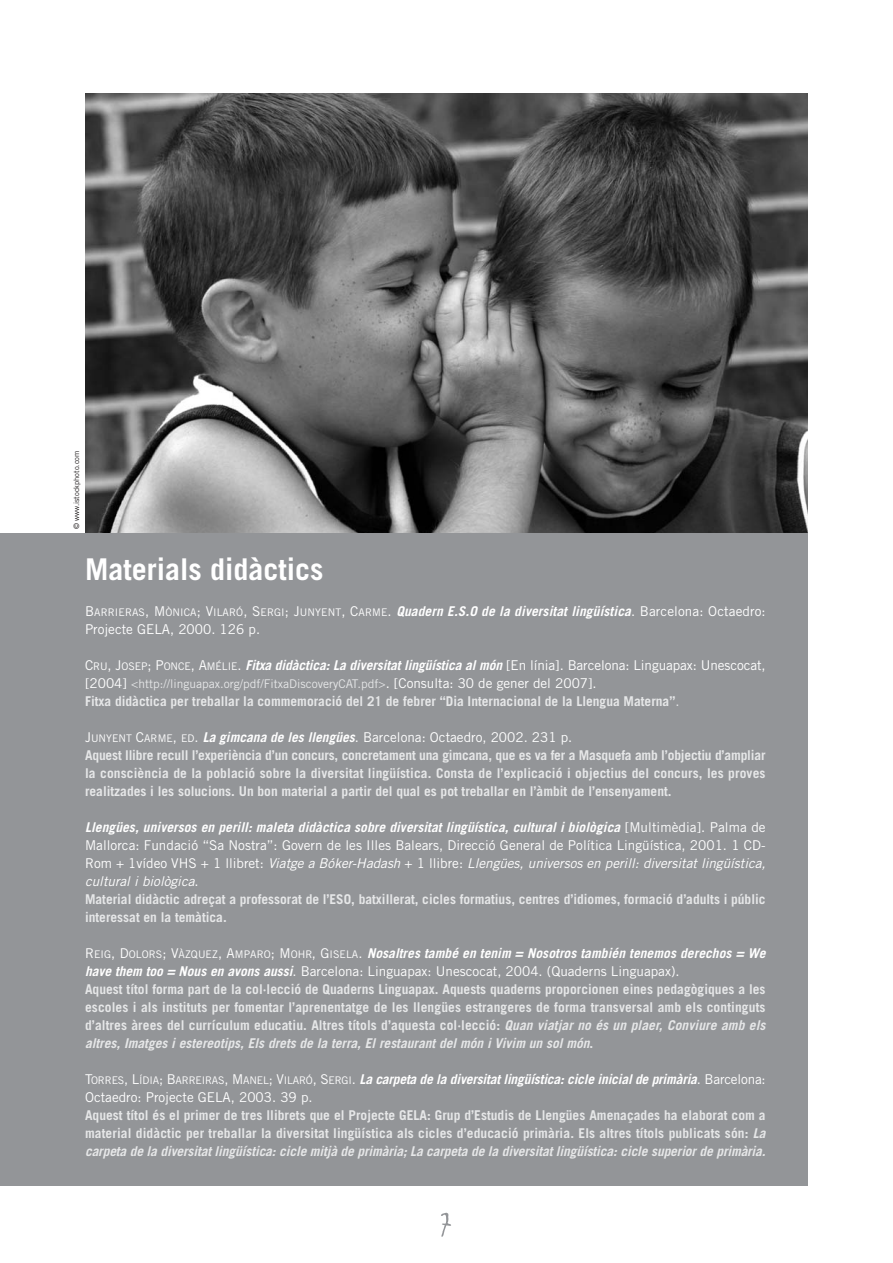
<style>
.page{position:relative;width:893px;height:1263px;background:#fff}
.page>*{position:absolute;margin:0;border:0;box-sizing:border-box;transform-origin:0 0}
.t1{font:57.3px "Rougfhouse";color:#939598}
.t2{font:700 30px "Trade Gothic";color:#fff}
.t3{font:700 13.5px/18px "Trade Gothic";letter-spacing:.005em;color:#e6e7e8}
.t4{font:13.5px/18px "Trade Gothic";color:#fff}
.t5{font:italic 700 13.5px/18px "Trade Gothic";color:#fff}
.t6{font:12px "Trade Gothic";color:#e6e7e8}
.t7{font:7.5px "Trade Gothic";color:#231f20}
.s1{font-size:10.5px}
.s2{font-weight:700;font-style:italic}
.s3{font-size:13.5px;color:#fff}
.s4{font-weight:400}
.s5{font-weight:400;color:#fff}
.s6{font-weight:400;font-size:10.5px;color:#fff}
.s7{font-style:italic;color:#fff}
.s8{font-style:italic}
.s9{font-weight:700;color:#e6e7e8}
.s10{font-weight:400;font-style:normal}
.s11{font-weight:400;font-style:normal;font-size:10.5px}
</style>
<div class="page">
<img style="left:85px;top:94px;width:723px;height:439px">
<div style="left:0;top:533px;width:808px;height:653px;background:#939598"></div>
<p class="t7" style="left:74px;top:529px;width:80px;rotate:-90deg">© www.istockphoto.com</p>
<h2 class="t2" style="left:85px;top:558px;width:240px">Materials didàctics</h2>
<p class="t4" style="left:85px;top:603px;width:682px">B<span class="s1">ARRIERAS</span>, M<span class="s1">ÒNICA</span>; V<span class="s1">ILARÓ</span>, S<span class="s1">ERGI</span>; J<span class="s1">UNYENT</span>, C<span class="s1">ARME</span>. <span class="s2">Quadern E.S.O de la diversitat lingüística</span>. Barcelona: Octaedro:<br>Projecte GELA, 2000. 126 p.</p>
<p class="t4" style="left:85px;top:657px;width:682px">C<span class="s1">RU</span>, J<span class="s1">OSEP</span>; P<span class="s1">ONCE</span>, A<span class="s1">MÉLIE</span>. <span class="s2">Fitxa didàctica:La diversitatlingüística almón</span> [En línia]. Barcelona: Linguapax: Unescocat,</p>
<p class="t6" style="left:85px;top:679px;width:513px"><span class="s3">[2004]</span> &lt;http://linguapax.org/pdf/FitxaDiscoveryCAT.pdf&gt;<span class="s3">. [Consulta: 30 de gener del 2007].</span></p>
<p class="t3" style="left:85px;top:693px;width:596px">Fitxa didàctica per treballar la commemoració del 21 de febrer “Dia Internacional de la Llengua Materna”<span class="s4">.</span></p>
<p class="t3" style="left:85px;top:729px;width:682px"><span class="s5">J</span><span class="s6">UNYENT</span> <span class="s5">C</span><span class="s6">ARME</span><span class="s5">,</span> <span class="s6">ED</span><span class="s5">.</span> <span class="s7">La gimcana de les llengües</span><span class="s5">. Barcelona: Octaedro, 2002. 231 p.<br></span>Aquest llibre recull l’experiència d’un concurs, concretament una gimcana, que es va fer a Masquefa amb l’objectiu d’ampliar la consciència de la població sobre la diversitat lingüística. Consta de l’explicació i objectius del concurs, les proves realitzades i les solucions. Un bon material a partir del qual es pot treballar en l’àmbit de l’ensenyament.</p>
<p class="t4" style="left:85px;top:819px;width:685px"><span class="s2">Llengües, universos en perill: maleta didàctica sobre diversitat lingüística, cultural i biològica</span> [ M u l t i m è d i a ] . P a l m a d e Mallorca: Fundació “Sa Nostra”: Govern de les Illes Balears, Direcció General de Política Lingüística, 2001. 1 CD-R o m + 1 v í d e o V H S + 1 l l i b r e t : <span class="s8">Viatge a Bóker-Hadash</span> + 1 l l i b r e : <span class="s8">Llengües, universos en perill: diversitat lingüística, cultural i biològica</span>.<br><span class="s9">Material didàctic adreçat a professorat de l’ESO, batxillerat, cicles formatius, centres d’idiomes, formació d’adults i públic interessat en la temàtica.</span></p>
<p class="t3" style="left:85px;top:945px;width:685px"><span class="s5">R</span> <span class="s6">E I G</span> <span class="s5">, D</span> <span class="s6">O L O R S</span> <span class="s5">; V</span> <span class="s6">À Z Q U E Z</span> <span class="s5">, A</span> <span class="s6">M P A R O</span> <span class="s5">; M</span> <span class="s6">O H R</span><span class="s5">, G</span> <span class="s6">I S E L A</span> <span class="s5">.</span> <span class="s7">Nosaltres també en tenim = Nosotros también tenemos derechos = We have them too = Nous en avons aussi</span><span class="s5">. Barcelona: Linguapax: Unescocat, 2004. (Quaderns Linguapax).<br></span>Aquest títol forma part de la col·lecció de Quaderns Linguapax. Aquests quaderns proporcionen eines pedagògiques a les escoles i als instituts per fomentar l’aprenentatge de les llengües estrangeres de forma transversal amb els continguts d’altres àrees del currículum educatiu. Altres títols d’aquesta col·lecció: <span class="s8">Quan viatjar no és un plaer, Conviure amb els altres, Imatges i estereotips, Els drets de la terra, El restaurant del món i Vivim un sol món</span>.</p>
<p class="t5" style="left:85px;top:1071px;width:682px"><span class="s10">T</span><span class="s11">O R R E S</span> <span class="s10">, L</span> <span class="s11">Í D I A</span> <span class="s10">; B</span> <span class="s11">A R R E I R A S</span> <span class="s10">, M</span> <span class="s11">A N E L</span> <span class="s10">; V</span> <span class="s11">I L A R Ó</span> <span class="s10">, S</span> <span class="s11">E R G I</span> <span class="s10">.</span> La carpeta de la diversitatlingüística:cicle inicialde primària<span class="s10">. B a r c e l o n a :<br>Octaedro: Projecte GELA, 2003. 39 p.</span></p>
<p class="t3" style="left:85px;top:1107px;width:685px">Aquest títol és el primer de tres llibrets que el Projecte GELA: Grup d’Estudis de Llengües Amenaçades ha elaborat com a material didàctic per treballar la diversitat lingüística als cicles d’educació primària. Els altres títols publicats són: <span class="s8">La carpeta de la diversitatlingüística:cicle mitjà de primària;La carpeta de la diversitatlingüística:cicle superiorde primària.</span></p>
<h1 class="t1" style="left:438px;top:1179px;width:18px">7</h1>
</div>
